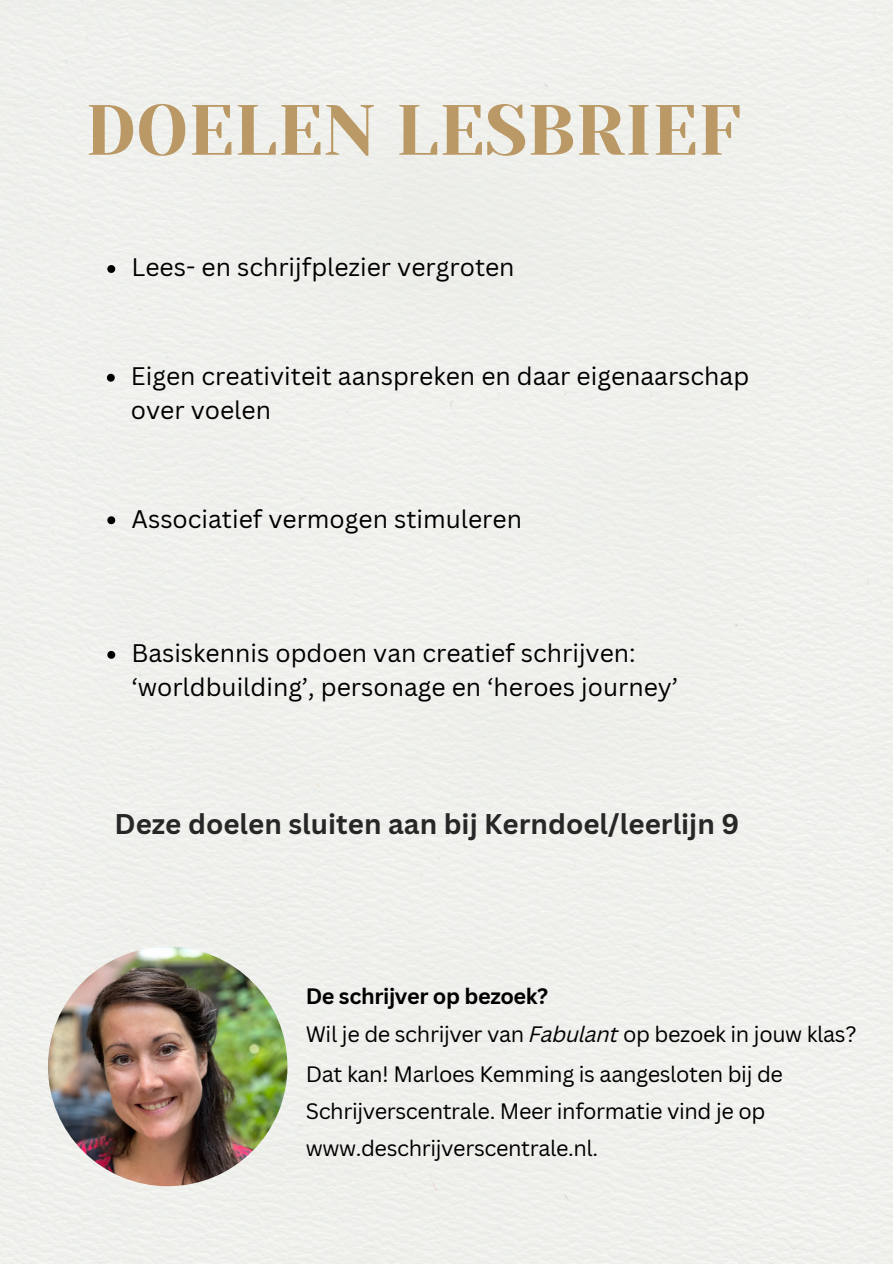
<style>
.page{position:relative;width:893px;height:1264px;background:#fff}
.page>*{position:absolute;margin:0;border:0;box-sizing:border-box;transform-origin:0 0}
.t1{font:70.95px "Yeseva One";color:#ba9966}
.t2{font:700 27.75px "Canva Sans";color:#272727}
.t3{font:24.75px/33.8px "Canva Sans";color:#000}
.t4{font:21.75px/40.5px "Canva Sans";letter-spacing:-.02em;color:#000}
.t5{font:700 21.75px "Canva Sans";letter-spacing:-.02em;color:#000}
.s1{font-style:italic}
</style>
<div class="page">
<div style="left:0;top:0;width:892px;height:1263px;background:#eff0ec"></div>
<img style="left:48px;top:946px;width:239px;height:240px;border-radius:50%">
<svg style="left:107px;top:651px;width:8px;height:7px"></svg>
<svg style="left:107px;top:265px;width:8px;height:8px"></svg>
<svg style="left:107px;top:516px;width:8px;height:8px"></svg>
<svg style="left:107px;top:374px;width:8px;height:7px"></svg>
<h1 class="t1" style="left:85px;top:90px;width:657px">DOELEN LESBRIEF</h1>
<p class="t3" style="left:131px;top:250px;width:384px">Lees- en schrijfplezier vergroten</p>
<p class="t3" style="left:131px;top:358px;width:619px">Eigen creativiteit aanspreken en daar eigenaarschap over voelen</p>
<p class="t3" style="left:131px;top:501px;width:392px">Associatief vermogen stimuleren</p>
<h2 class="t3" style="left:131px;top:635px;width:548px">Basiskennis opdoen van creatief schrijven: ‘worldbuilding’, personage en ‘heroes journey’</h2>
<h3 class="t2" style="left:114px;top:804px;width:626px">Deze doelen sluiten aan bij Kerndoel/leerlijn 9</h3>
<h3 class="t5" style="left:306px;top:981px;width:244px">De schrijver op bezoek?</h3>
<h3 class="t4" style="left:306px;top:1012px;width:552px">Wil je de schrijver van <span class="s1">Fabulant</span> op bezoek in jouw klas?<br>Dat kan! Marloes Kemming is aangesloten bij de</h3>
<h3 class="t4" style="left:306px;top:1092px;width:461px;line-height:37.2px">Schrijverscentrale. Meer informatie vind je op www.deschrijverscentrale.nl.</h3>
</div>
